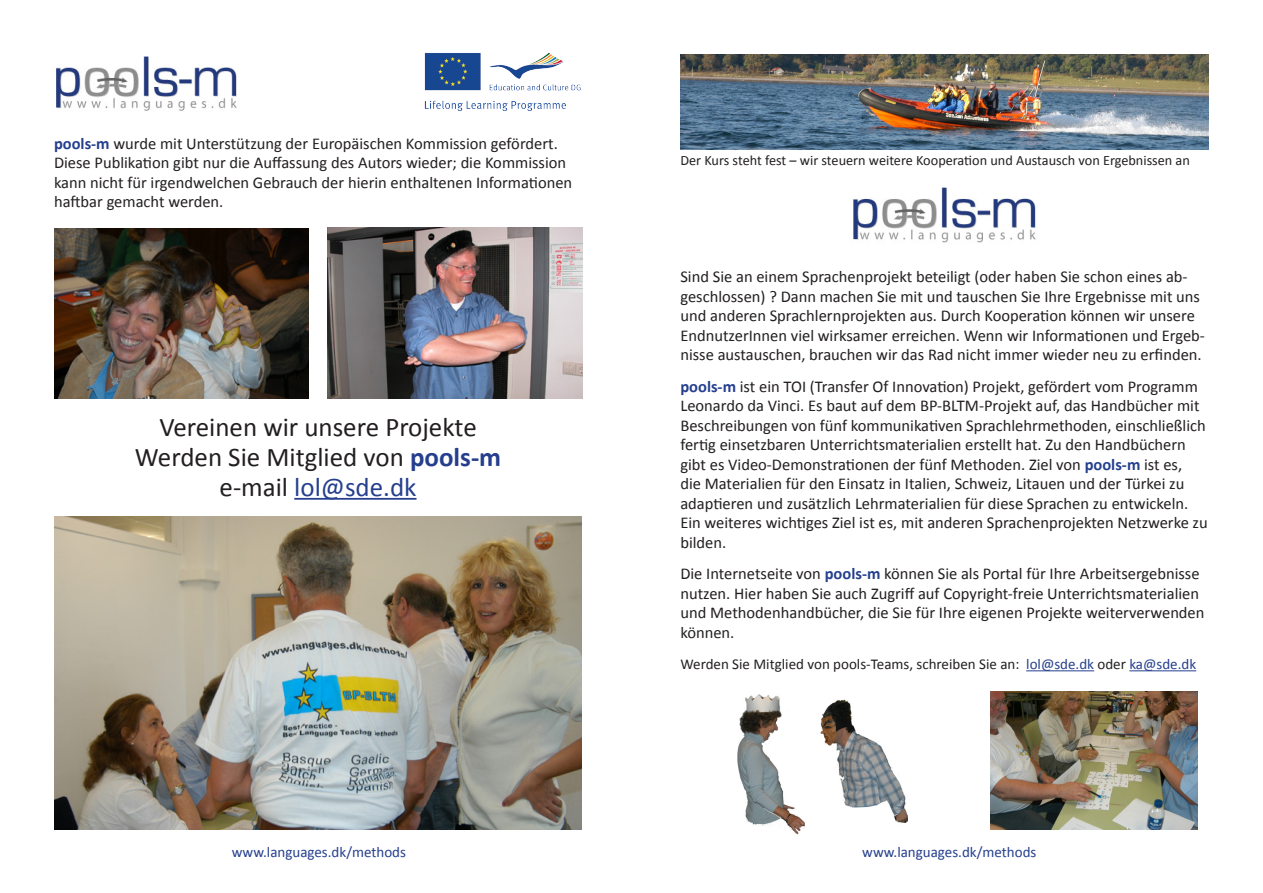
<style>
.page{position:relative;width:1263px;height:893px;background:#fff}
.page>*{position:absolute;margin:0;border:0;box-sizing:border-box;transform-origin:0 0}
.t1{font:27px "Calibri";color:#231f20}
.t2{font:27px "Calibri";color:#253f8e}
.t3{font:16.5px/19.5px "Calibri";color:#231f20}
.t4{font:15px "Calibri";color:#231f20}
.t5{font:15px "Calibri";color:#253f8e}
.t6{font:14.25px "Calibri";color:#231f20}
.s1{font-weight:700;color:#253f8e}
.s2{color:#231f20}
.s3{color:#253f8e}
</style>
<div class="page">
<hr style="left:1026px;top:670px;width:68px;height:1px;background:#253f8e">
<hr style="left:1129px;top:670px;width:67px;height:1px;background:#253f8e">
<img style="left:681px;top:54px;width:527px;height:96px">
<img style="left:853px;top:187px;width:183px;height:56px">
<img style="left:737px;top:694px;width:170px;height:141px">
<img style="left:991px;top:692px;width:206px;height:137px">
<img style="left:56px;top:56px;width:181px;height:55px">
<img style="left:54px;top:229px;width:255px;height:169px">
<img style="left:327px;top:228px;width:255px;height:170px">
<hr style="left:294px;top:498px;width:122px;height:2px;background:#253f8e">
<img style="left:54px;top:517px;width:527px;height:312px">
<img style="left:424px;top:52px;width:157px;height:59px">
<p class="t3" style="left:54px;top:133px;width:520px"><span class="s1">pools-m</span> wurde mit Unterstützung der Europäischen Kommission gefördert.<br>Diese Publikation gibt nur die Auffassung des Autors wieder; die Kommission kann nicht für irgendwelchen Gebrauch der hierin enthaltenen Informationen haftbar gemacht werden.</p>
<p class="t1" style="left:159px;top:410px;width:319px">Vereinen wir unsere Projekte</p>
<p class="t1" style="left:135px;top:440px;width:368px">Werden Sie Mitglied von <span class="s1">pools-m</span></p>
<p class="t2" style="left:220px;top:470px;width:198px"><span class="s2">e-mail</span> lol@sde.dk</p>
<p class="t6" style="left:680px;top:152px;width:511px">Der Kurs steht fest – wir steuern weitere Kooperation und Austausch von Ergebnissen an</p>
<p class="t3" style="left:680px;top:266px;width:526px">Sind Sie an einem Sprachenprojekt beteiligt (oder haben Sie schon eines ab&shy;geschlossen) ? Dann machen Sie mit und tauschen Sie Ihre Ergebnisse mit uns und anderen Sprachlernprojekten aus. Durch Kooperation können wir unsere EndnutzerInnen viel wirksamer erreichen. Wenn wir Informationen und Ergeb&shy;nisse austauschen, brauchen wir das Rad nicht immer wieder neu zu erfinden.</p>
<p class="t3" style="left:680px;top:376px;width:529px"><span class="s1">pools-m</span> ist ein TOI (Transfer Of Innovation) Projekt, gefördert vom Programm Leonardo da Vinci. Es baut auf dem BP-BLTM-Projekt auf, das Handbücher mit Beschreibungen von fünf kommunikativen Sprachlehrmethoden, einschließlich fertig einsetzbaren Unterrichtsmaterialien erstellt hat. Zu den Handbüchern gibt es Video-Demonstrationen der fünf Methoden. Ziel von <span class="s1">pools-m</span> ist es,<br>die Materialien für den Einsatz in Italien, Schweiz, Litauen und der Türkei zu adaptieren und zusätzlich Lehrmaterialien für diese Sprachen zu entwickeln.<br>Ein weiteres wichtiges Ziel ist es, mit anderen Sprachenprojekten Netzwerke zu bilden.</p>
<p class="t3" style="left:680px;top:563px;width:526px">Die Internetseite von <span class="s1">pools-m</span> können Sie als Portal für Ihre Arbeitsergebnisse nutzen. Hier haben Sie auch Zugriff auf Copyright-freie Unterrichtsmaterialien und Methodenhandbücher, die Sie für Ihre eigenen Projekte weiterverwenden können.</p>
<p class="t4" style="left:680px;top:655px;width:517px">Werden Sie Mitglied von pools-Teams, schreiben Sie an: <span class="s3">lol@sde.dk</span> oder <span class="s3">ka@sde.dk</span></p>
<p class="t5" style="left:232px;top:842px;width:176px">www.languages.dk/methods</p>
<p class="t5" style="left:862px;top:842px;width:176px">www.languages.dk/methods</p>
</div>
